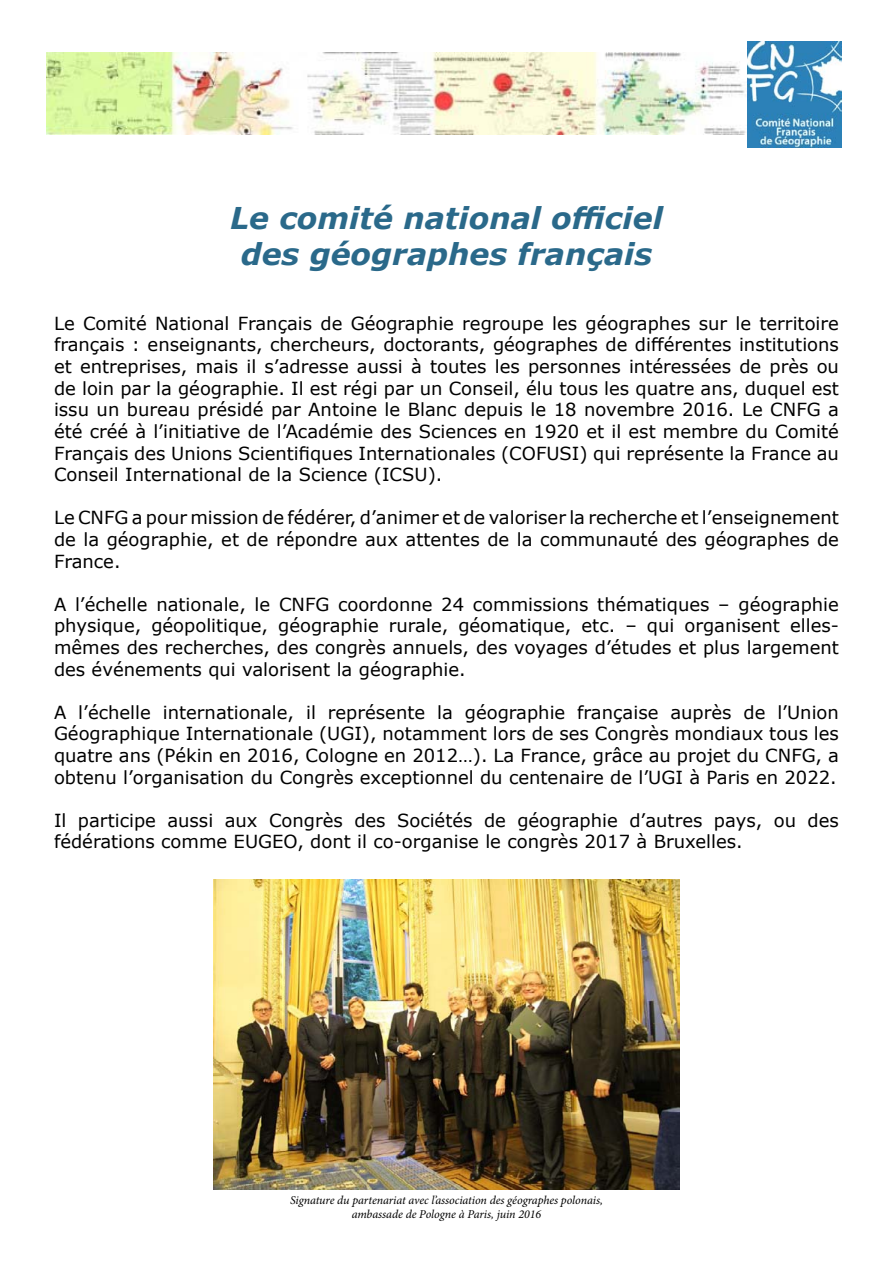
<style>
.page{position:relative;width:893px;height:1263px;background:#fff}
.page>*{position:absolute;margin:0;border:0;box-sizing:border-box;transform-origin:0 0}
.t1{font:italic 700 30px/36px "Verdana";color:#2a698a;text-align:center}
.t2{font:18px/21.6px "Verdana";color:#000;text-align:justify}
.t3{font:italic 12px/14.4px "Minion Pro";letter-spacing:-.005em;color:#000;text-align:center}
</style>
<div class="page">
<img style="left:46px;top:52px;width:700px;height:82px">
<img style="left:747px;top:42px;width:95px;height:106px">
<img style="left:213px;top:879px;width:467px;height:311px">
<h1 class="t1" style="left:230px;top:200px;width:434px">Le comité national officiel des géographes français</h1>
<p class="t2" style="left:54px;top:312px;width:786px">Le Comité National Français de Géographie regroupe les géographes sur le territoire français : enseignants, chercheurs, doctorants, géographes de différentes institutions et entreprises, mais il s’adresse aussi à toutes les personnes intéressées de près ou de loin par la géographie. Il est régi par un Conseil, élu tous les quatre ans, duquel est issu un bureau présidé par Antoine le Blanc depuis le 18 novembre 2016. Le CNFG a été créé à l’initiative de l’Académie des Sciences en 1920 et il est membre du Comité Français des Unions Scientifiques Internationales (COFUSI) qui représente la France au Conseil International de la Science (ICSU).</p>
<p class="t2" style="left:54px;top:507px;width:786px">Le CNFG a pour mission de fédérer, d’animer et de valoriser la recherche et l’enseignement de la géographie, et de répondre aux attentes de la communauté des géographes de France.</p>
<p class="t2" style="left:54px;top:593px;width:786px">A l’échelle nationale, le CNFG coordonne 24 commissions thématiques – géographie physique, géopolitique, géographie rurale, géomatique, etc. – qui organisent elles&shy;mêmes des recherches, des congrès annuels, des voyages d’études et plus largement des événements qui valorisent la géographie.</p>
<p class="t2" style="left:54px;top:701px;width:786px">A l’échelle internationale, il représente la géographie française auprès de l’Union Géographique Internationale (UGI), notamment lors de ses Congrès mondiaux tous les quatre ans (Pékin en 2016, Cologne en 2012…). La France, grâce au projet du CNFG, a obtenu l’organisation du Congrès exceptionnel du centenaire de l’UGI à Paris en 2022.</p>
<p class="t2" style="left:54px;top:809px;width:786px">Il participe aussi aux Congrès des Sociétés de géographie d’autres pays, ou des fédérations comme EUGEO, dont il co-organise le congrès 2017 à Bruxelles.</p>
<p class="t3" style="left:290px;top:1193px;width:314px">Signature du partenariat avec l’association des géographes polonais, ambassade de Pologne à Paris, juin 2016</p>
</div>
